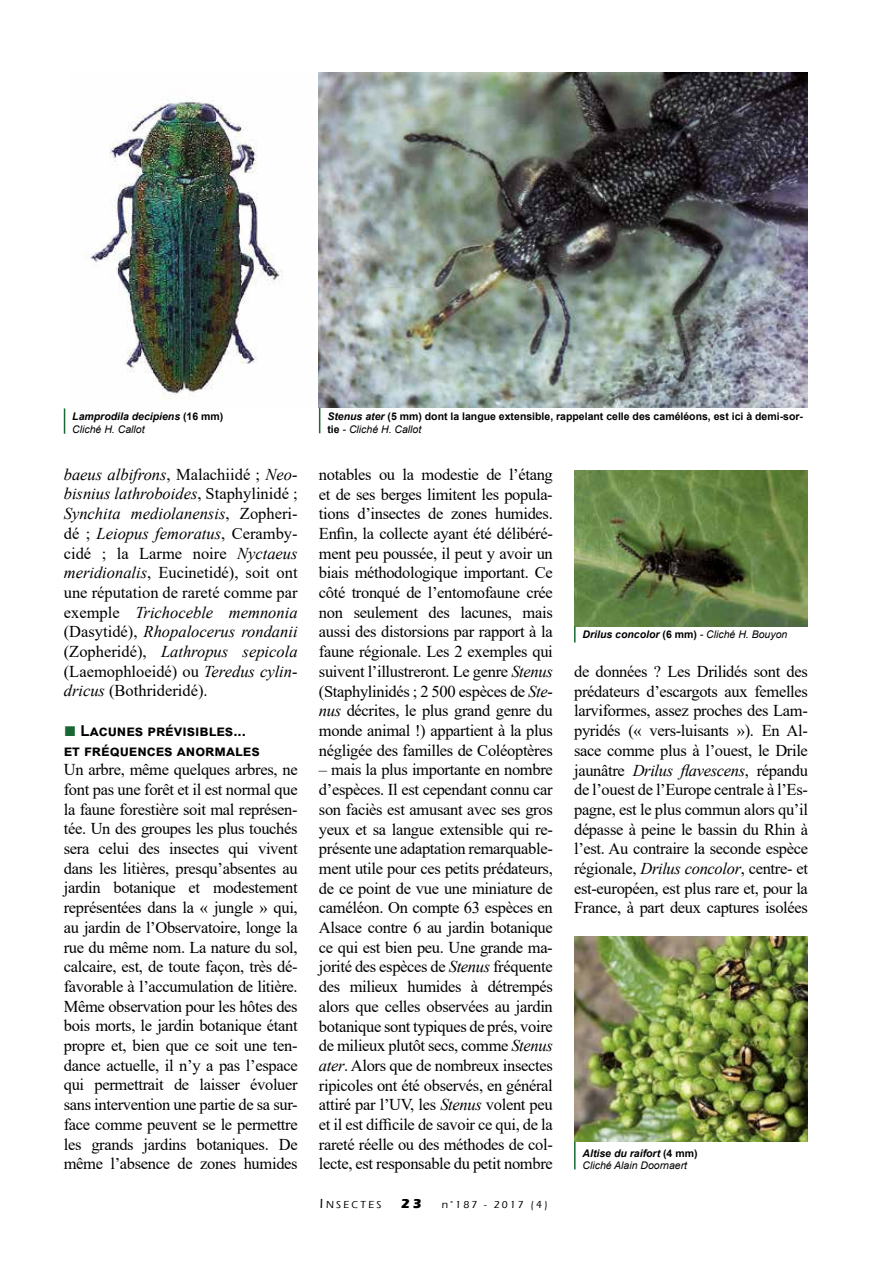
<style>
.page{position:relative;width:893px;height:1263px;background:#fff}
.page>*{position:absolute;margin:0;border:0;box-sizing:border-box;transform-origin:0 0}
.t1{font:16.5px/19.6px "Times New Roman";letter-spacing:-.02em;color:#000;text-align:justify}
.t2{font:700 15px/19.6px "Arial";color:#000}
.t3{font:700 10.5px/12.6px "Arial";color:#000}
.t4{font:italic 10.5px/12.6px "Arial";color:#000}
.t5{font:italic 700 10.5px/12.6px "Arial";color:#000}
.t6{font:500 10.5px "Eras ITC";letter-spacing:.2em;color:#000}
.s1{font-style:normal}
.s2{font-weight:400}
.s3{font-style:italic}
.s4{font-weight:400;font-style:italic}
.s5{font-family:"Century Gothic";font-weight:400;font-size:21px;color:#196733}
.s6{font-size:13.5px}
.s7{font-weight:700;font-size:13.5px}
.s8{font-weight:700}
.s9{font-weight:700;font-style:normal}
</style>
<div class="page">
<img style="left:83px;top:97px;width:200px;height:302px">
<img style="left:319px;top:72px;width:489px;height:336px">
<img style="left:574px;top:471px;width:234px;height:155px">
<img style="left:574px;top:936px;width:234px;height:206px">
<svg style="left:64px;top:408px;width:1px;height:26px"></svg>
<svg style="left:319px;top:408px;width:1px;height:25px"></svg>
<svg style="left:574px;top:626px;width:2px;height:16px"></svg>
<hr style="left:574px;top:1142px;width:2px;height:27px;background:#196733">
<p class="t5" style="left:72px;top:411px;width:153px">Lamprodila decipiens <span class="s1">(16 mm)<br></span><span class="s2">Cliché H. Callot</span></p>
<p class="t3" style="left:327px;top:410px;width:477px"><span class="s3">Stenus ater</span> (5 mm) dont la langue extensible, rappelant celle des caméléons, est ici à demi-sor&shy;tie <span class="s4">- Cliché H. Callot</span></p>
<p class="t1" style="left:64px;top:464px;width:235px"><span class="s3">baeus albifrons</span>, Malachiidé ; <span class="s3">Neo&shy;bisnius lathroboides</span>, Staphylinidé ; <span class="s3">Synchita mediolanensis</span>, Zopheri&shy;dé ; <span class="s3">Leiopus femoratus</span>, Ceramby&shy;cidé ; la Larme noire <span class="s3">Nyctaeus meridionalis</span>, Eucinetidé), soit ont une réputation de rareté comme par exemple <span class="s3">Trichoceble memnonia </span>(Dasytidé), <span class="s3">Rhopalocerus rondanii </span>(Zopheridé), <span class="s3">Lathropus sepicola </span>(Laemophloeidé) ou <span class="s3">Teredus cylin&shy;dricus</span> (Bothrideridé).</p>
<p class="t2" style="left:64px;top:721px;width:198px"><span class="s5">■</span> Lacunes prévisibles... et fréquences anormales</p>
<p class="t1" style="left:64px;top:759px;width:235px">Un arbre, même quelques arbres, ne font pas une forêt et il est normal que la faune forestière soit mal représen&shy;tée. Un des groupes les plus touchés sera celui des insectes qui vivent dans les litières, presqu’absentes au jardin botanique et modestement représentées dans la « jungle » qui, au jardin de l’Observatoire, longe la rue du même nom. La nature du sol, calcaire, est, de toute façon, très dé&shy;favorable à l’accumulation de litière.<br>Même observation pour les hôtes des bois morts, le jardin botanique étant propre et, bien que ce soit une ten&shy;dance actuelle, il n’y a pas l’espace qui permettrait de laisser évoluer sans intervention une partie de sa sur&shy;face comme peuvent se le permettre les grands jardins botaniques. De même l’absence de zones humides</p>
<p class="t1" style="left:319px;top:464px;width:235px">notables ou la modestie de l’étang et de ses berges limitent les popula&shy;tions d’insectes de zones humides.<br>Enfin, la collecte ayant été délibéré&shy;ment peu poussée, il peut y avoir un biais méthodologique important. Ce côté tronqué de l’entomofaune crée non seulement des lacunes, mais aussi des distorsions par rapport à la faune régionale. Les 2 exemples qui suivent l’illustreront. Le genre <span class="s3">Stenus </span>(Staphylinidés ; 2 500 espèces de <span class="s3">Ste&shy;nus</span> décrites, le plus grand genre du monde animal !) appartient à la plus négligée des familles de Coléoptères</p>
<p class="t1" style="left:319px;top:759px;width:235px">– mais la plus importante en nombre d’espèces. Il est cependant connu car son faciès est amusant avec ses gros yeux et sa langue extensible qui re&shy;présente une adaptation remarquable&shy;ment utile pour ces petits prédateurs, de ce point de vue une miniature de caméléon. On compte 63 espèces en Alsace contre 6 au jardin botanique ce qui est bien peu. Une grande ma&shy;jorité des espèces de <span class="s3">Stenus</span> fréquente des milieux humides à détrempés alors que celles observées au jardin botanique sont typiques de prés, voire de milieux plutôt secs, comme <span class="s3">Stenus ater</span>. Alors que de nombreux insectes ripicoles ont été observés, en général attiré par l’UV, les <span class="s3">Stenus</span> volent peu et il est difficile de savoir ce qui, de la rareté réelle ou des méthodes de col&shy;lecte, est responsable du petit nombre</p>
<p class="t6" style="left:320px;top:1199px;width:229px"><span class="s6">I</span>NSECTES <span class="s7">23</span> n°187 - 2017 (4)</p>
<p class="t4" style="left:583px;top:628px;width:206px"><span class="s8">Drilus concolor</span> <span class="s9">(6 mm)</span> - Cliché H. Bouyon</p>
<p class="t1" style="left:574px;top:661px;width:235px">de données ? Les Drilidés sont des prédateurs d’escargots aux femelles larviformes, assez proches des Lam&shy;pyridés (« vers-luisants »). En Al&shy;sace comme plus à l’ouest, le Drile jaunâtre <span class="s3">Drilus flavescens</span>, répandu de l’ouest de l’Europe centrale à l’Es&shy;pagne, est le plus commun alors qu’il dépasse à peine le bassin du Rhin à l’est. Au contraire la seconde espèce régionale, <span class="s3">Drilus concolor</span>, centre- et est-européen, est plus rare et, pour la France, à part deux captures isolées</p>
<p class="t4" style="left:583px;top:1147px;width:116px"><span class="s8">Altise du raifort</span> <span class="s9">(4 mm)<br></span>Cliché Alain Doornaert</p>
</div>
